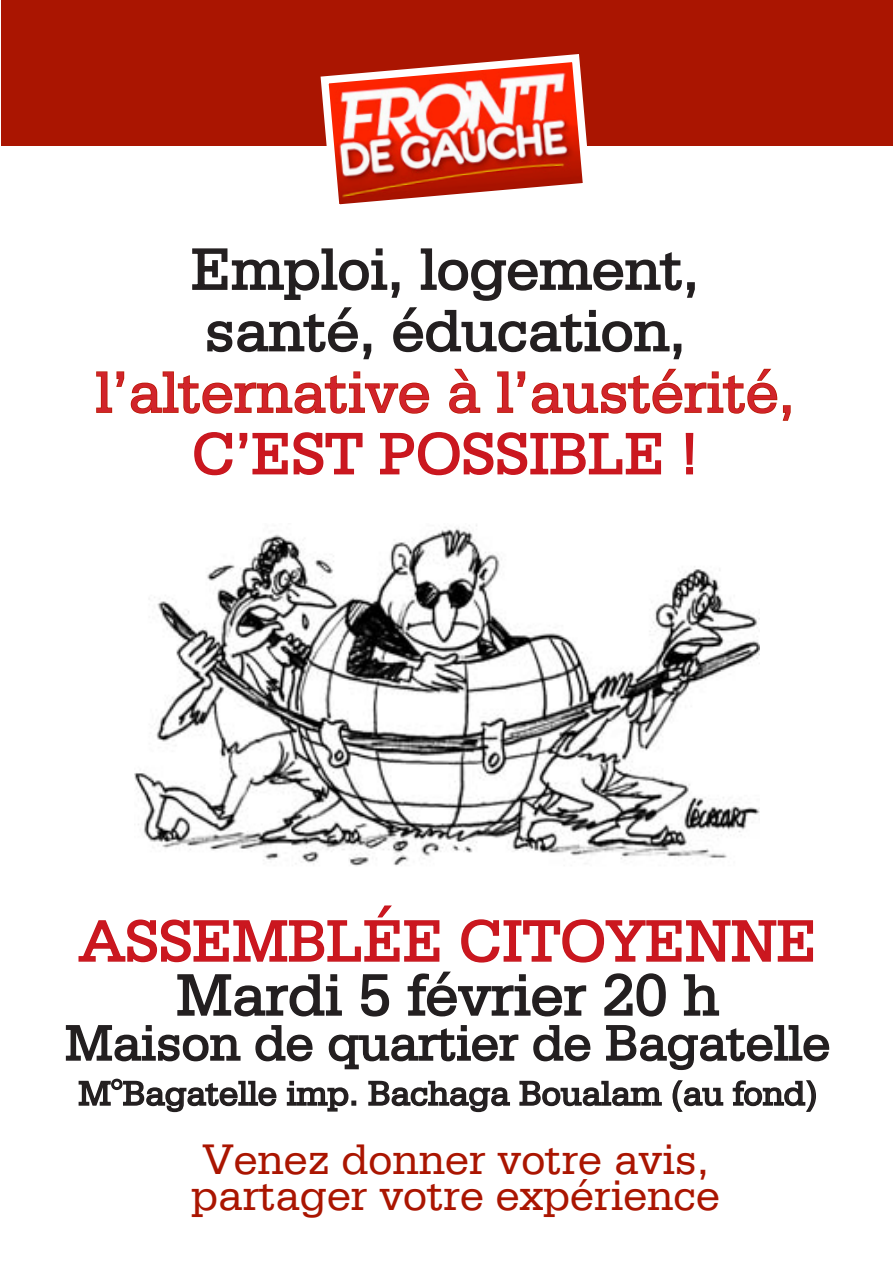
<style>
.page{position:relative;width:893px;height:1263px;background:#fff}
.page>*{position:absolute;margin:0;border:0;box-sizing:border-box;transform-origin:0 0}
.t1{font:61.5px "Serifa BT";color:#231f20}
.t2{font:61.5px/61.5px "Serifa BT";color:#d1232a;text-align:center}
.t3{font:61.5px "Serifa BT";color:#cb171f}
.t4{font:52.5px "Serifa BT";color:#231f20}
.t5{font:45px "Serifa BT";color:#aa1501}
.t6{font:36px "Serifa BT";color:#231f20}
.s1{color:#cb171f}
</style>
<div class="page">
<svg style="left:192px;top:248px;width:503px;height:112px"></svg>
<svg style="left:96px;top:371px;width:334px;height:43px"></svg>
<svg style="left:449px;top:368px;width:32px;height:46px"></svg>
<svg style="left:497px;top:368px;width:294px;height:53px"></svg>
<svg style="left:194px;top:432px;width:169px;height:44px"></svg>
<svg style="left:380px;top:432px;width:282px;height:44px"></svg>
<svg style="left:685px;top:432px;width:9px;height:43px"></svg>
<div style="left:1px;top:1px;width:891px;height:145px;background:#aa1501"></div>
<svg style="left:320px;top:54px;width:267px;height:151px"></svg>
<img style="left:135px;top:525px;width:625px;height:342px">
<svg style="left:78px;top:905px;width:362px;height:58px"></svg>
<svg style="left:461px;top:919px;width:352px;height:44px"></svg>
<svg style="left:177px;top:974px;width:165px;height:43px"></svg>
<svg style="left:361px;top:974px;width:29px;height:43px"></svg>
<svg style="left:407px;top:971px;width:180px;height:46px"></svg>
<svg style="left:604px;top:973px;width:62px;height:44px"></svg>
<svg style="left:683px;top:974px;width:37px;height:42px"></svg>
<svg style="left:65px;top:1025px;width:176px;height:37px"></svg>
<svg style="left:255px;top:1025px;width:58px;height:37px"></svg>
<svg style="left:328px;top:1025px;width:191px;height:45px"></svg>
<svg style="left:533px;top:1025px;width:58px;height:37px"></svg>
<svg style="left:606px;top:1025px;width:224px;height:46px"></svg>
<svg style="left:78px;top:1078px;width:199px;height:35px"></svg>
<svg style="left:286px;top:1080px;width:70px;height:32px"></svg>
<svg style="left:368px;top:1080px;width:142px;height:33px"></svg>
<svg style="left:519px;top:1080px;width:143px;height:27px"></svg>
<svg style="left:672px;top:1080px;width:52px;height:32px"></svg>
<svg style="left:732px;top:1080px;width:84px;height:32px"></svg>
<p class="t1" style="left:191px;top:232px;width:509px">Emploi, logement,</p>
<p class="t1" style="left:205px;top:294px;width:482px">santé, éducation,</p>
<p class="t2" style="left:95px;top:360px;width:701px">l’alternative à l’austérité,<br><span class="s1">C’EST POSSIBLE !</span></p>
<p class="t3" style="left:79px;top:904px;width:739px">ASSEMBLÉE CITOYENNE</p>
<p class="t1" style="left:176px;top:958px;width:544px">Mardi 5 février 20 h</p>
<p class="t4" style="left:65px;top:1011px;width:766px">Maison de quartier de Bagatelle</p>
<p class="t6" style="left:78px;top:1072px;width:740px">M°Bagatelle imp. Bachaga Boualam (au fond)</p>
<p class="t5" style="left:202px;top:1132px;width:508px">Venez donner votre avis,</p>
<p class="t5" style="left:191px;top:1168px;width:530px">partager votre expérience</p>
</div>
